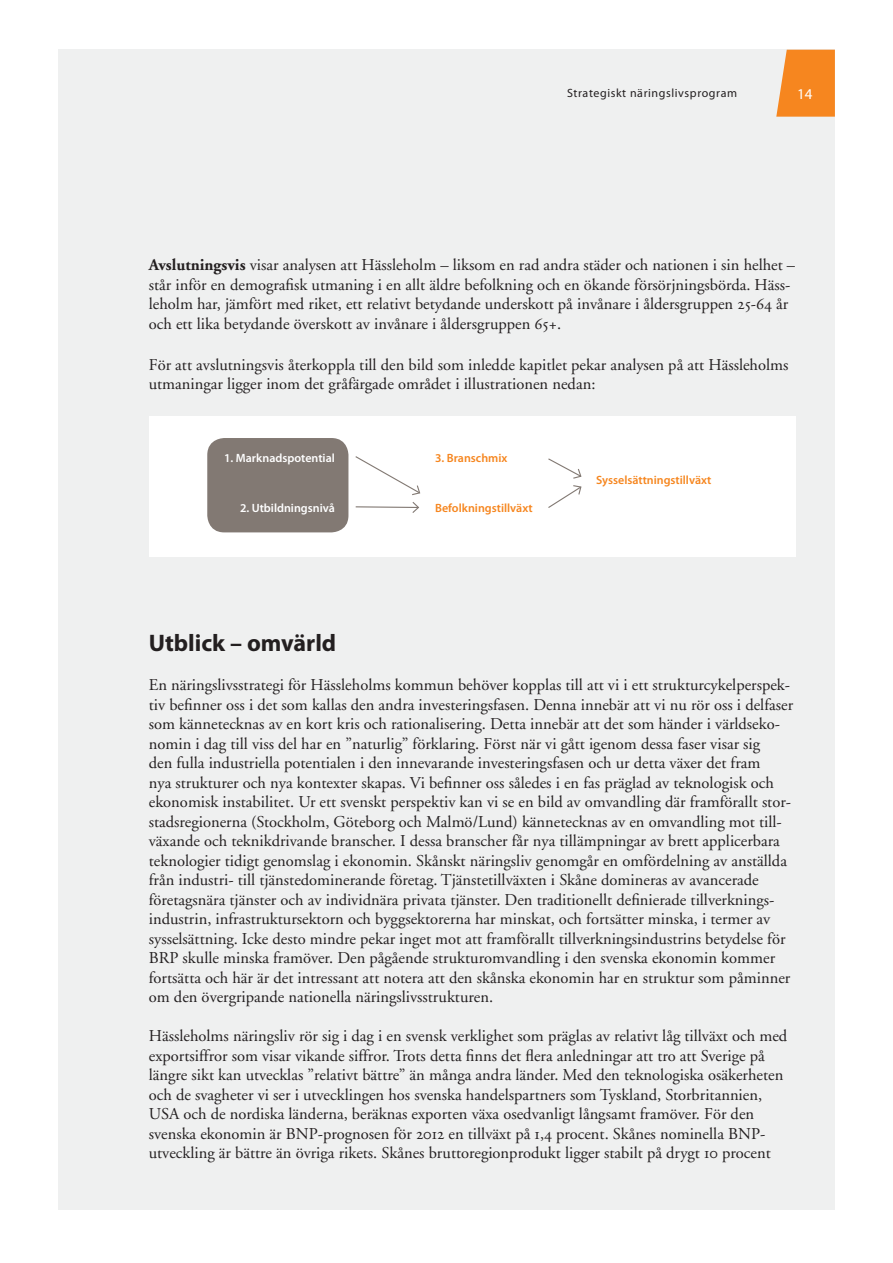
<style>
.page{position:relative;width:893px;height:1263px;background:#fff}
.page>*{position:absolute;margin:0;border:0;box-sizing:border-box;transform-origin:0 0}
.t1{font:700 24px "Myriad Pro";color:#231f20}
.t2{font:16.5px/19.5px "Adobe Garamond";color:#231f20}
.t3{font:15px "Myriad Pro";color:#fff}
.t4{font:600 12px "Myriad Pro";color:#f6861f}
.t5{font:600 12px "Myriad Pro";color:#fff}
.t6{font:12px "Myriad Pro";letter-spacing:.05em;color:#231f20}
.s1{font-weight:700}
.s2{font-family:"Adobe Garamond Regular SC"}
</style>
<div class="page">
<div style="left:58px;top:50px;width:777px;height:1160px;background:#eff0f0"></div>
<svg style="left:776px;top:50px;width:59px;height:67px;background:#f59033"></svg>
<div style="left:149px;top:417px;width:646px;height:140px;background:#fff"></div>
<div style="left:207px;top:438px;width:141px;height:94px;background:#827973;border-radius:17px"></div>
<svg style="left:548px;top:458px;width:34px;height:50px"></svg>
<svg style="left:355px;top:456px;width:66px;height:57px"></svg>
<p class="t6" style="left:567px;top:88px;width:172px">Strategiskt näringslivsprogram</p>
<p class="t3" style="left:797px;top:89px;width:17px">14</p>
<p class="t2" style="left:149px;top:257px;width:648px"><span class="s1">Avslutningsvis</span> visar analysen att Hässleholm – liksom en rad andra städer och nationen i sin helhet – står inför en demografisk utmaning i en allt äldre befolkning och en ökande försörjningsbörda. Häss&shy;leholm har, jämfört med riket, ett relativt betydande underskott på invånare i åldersgruppen <span class="s2">25-64</span> år och ett lika betydande överskott av invånare i åldersgruppen <span class="s2">65</span>+.</p>
<p class="t2" style="left:149px;top:356px;width:641px">För att avslutningsvis återkoppla till den bild som inledde kapitlet pekar analysen på att Hässleholms utmaningar ligger inom det gråfärgade området i illustrationen nedan:</p>
<p class="t5" style="left:224px;top:454px;width:112px">1. Marknadspotential</p>
<p class="t5" style="left:240px;top:503px;width:96px">2. Utbildningsnivå</p>
<p class="t4" style="left:435px;top:503px;width:99px">Befolkningstillväxt</p>
<p class="t4" style="left:435px;top:454px;width:74px">3. Branschmix</p>
<p class="t4" style="left:596px;top:475px;width:117px">Sysselsättningstillväxt</p>
<h1 class="t1" style="left:149px;top:634px;width:189px">Utblick – omvärld</h1>
<p class="t2" style="left:149px;top:677px;width:646px">En näringslivsstrategi för Hässleholms kommun behöver kopplas till att vi i ett strukturcykelperspek&shy;tiv befinner oss i det som kallas den andra investeringsfasen. Denna innebär att vi nu rör oss i delfaser som kännetecknas av en kort kris och rationalisering. Detta innebär att det som händer i världseko&shy;nomin i dag till viss del har en ”naturlig” förklaring. Först när vi gått igenom dessa faser visar sig<br>den fulla industriella potentialen i den innevarande investeringsfasen och ur detta växer det fram<br>nya strukturer och nya kontexter skapas. Vi befinner oss således i en fas präglad av teknologisk och ekonomisk instabilitet. Ur ett svenskt perspektiv kan vi se en bild av omvandling där framförallt stor&shy;stadsregionerna (Stockholm, Göteborg och Malmö/Lund) kännetecknas av en omvandling mot till&shy;växande och teknikdrivande branscher. I dessa branscher får nya tillämpningar av brett applicerbara teknologier tidigt genomslag i ekonomin. Skånskt näringsliv genomgår en omfördelning av anställda från industri- till tjänstedominerande företag. Tjänstetillväxten i Skåne domineras av avancerade företagsnära tjänster och av individnära privata tjänster. Den traditionellt definierade tillverknings&shy;industrin, infrastruktursektorn och byggsektorerna har minskat, och fortsätter minska, i termer av sysselsättning. Icke desto mindre pekar inget mot att framförallt tillverkningsindustrins betydelse för BRP skulle minska framöver. Den pågående strukturomvandling i den svenska ekonomin kommer fortsätta och här är det intressant att notera att den skånska ekonomin har en struktur som påminner om den övergripande nationella näringslivsstrukturen.</p>
<p class="t2" style="left:149px;top:1028px;width:640px">Hässleholms näringsliv rör sig i dag i en svensk verklighet som präglas av relativt låg tillväxt och med exportsiffror som visar vikande siffror. Trots detta finns det flera anledningar att tro att Sverige på längre sikt kan utvecklas ”relativt bättre” än många andra länder. Med den teknologiska osäkerheten och de svagheter vi ser i utvecklingen hos svenska handelspartners som Tyskland, Storbritannien, USA och de nordiska länderna, beräknas exporten växa osedvanligt långsamt framöver. För den svenska ekonomin är BNP-prognosen för <span class="s2">2012</span> en tillväxt på <span class="s2">1,4</span> procent. Skånes nominella BNP&shy;utveckling är bättre än övriga rikets. Skånes bruttoregionprodukt ligger stabilt på drygt <span class="s2">10</span> procent</p>
</div>
